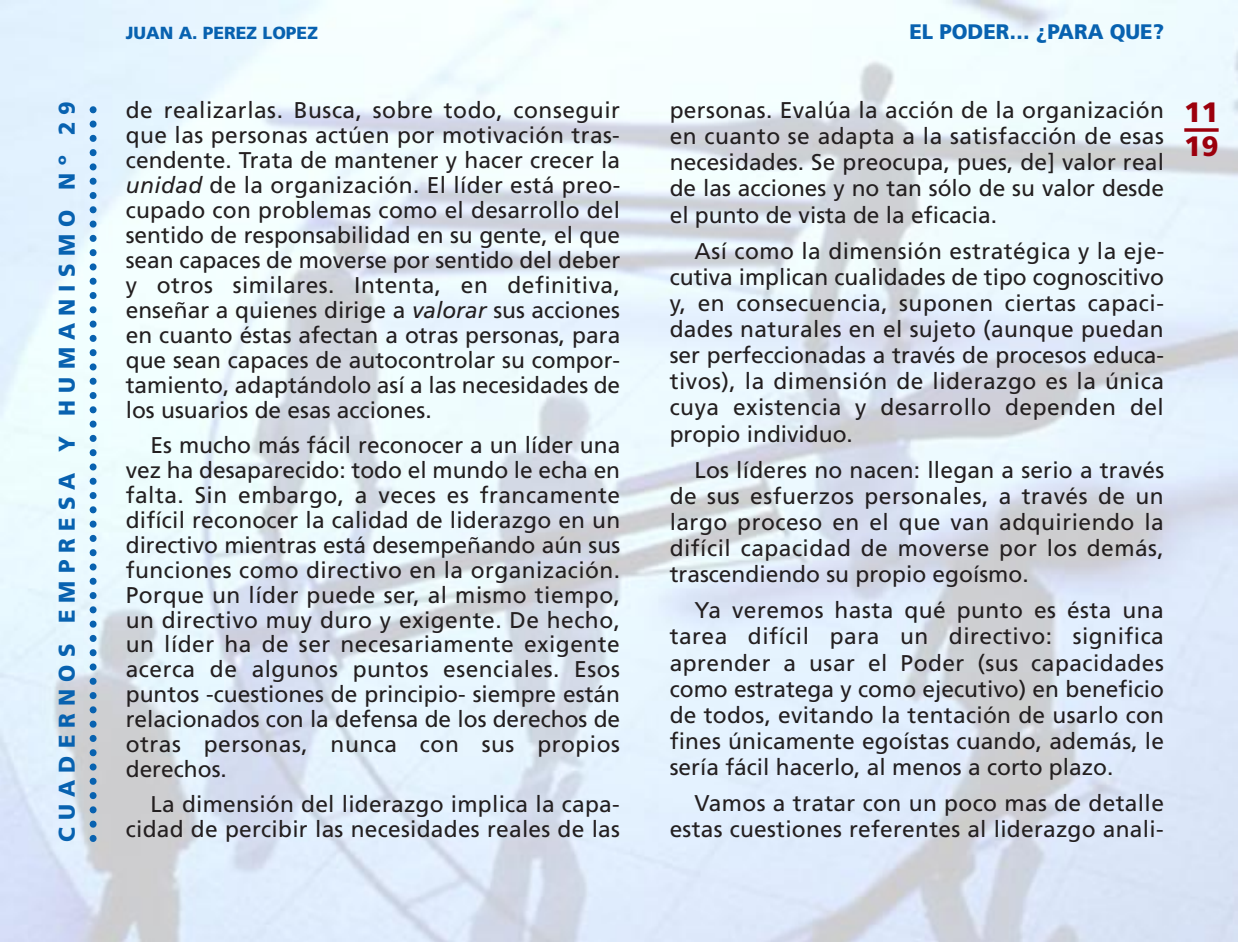
<style>
.page{position:relative;width:1239px;height:942px;background:#fff}
.page>*{position:absolute;margin:0;border:0;box-sizing:border-box;transform-origin:0 0}
.t1{font:900 28px/33.6px "Frutiger";color:#9c000d}
.t2{font:22.75px/25px "Frutiger";letter-spacing:.01em;color:#231f20;text-align:justify}
.t3{font:900 22.75px "Frutiger";letter-spacing:.325em;color:#0862b0}
.t4{font:900 21px "Frutiger";color:#0862b0}
.t5{font:900 17.5px "Frutiger";color:#0862b0}
.s1{font-style:italic}
</style>
<div class="page">
<img style="left:1px;top:0;width:1236px;height:942px">
<svg style="left:1184px;top:128px;width:35px;height:4px"></svg>
<svg style="left:90px;top:101px;width:7px;height:737px;background:#92bbda"></svg>
<p class="t3" style="left:58px;top:842px;width:742px;rotate:-90deg">CUADERNOS EMPRESA Y HUMANISMO Nº 29</p>
<p class="t5" style="left:126px;top:26px;width:194px">JUAN A. PEREZ LOPEZ</p>
<p class="t4" style="left:909px;top:23px;width:256px">EL PODER… ¿PARA QUE?</p>
<p class="t2" style="left:126px;top:99px;width:496px">de realizarlas. Busca, sobre todo, conseguir que las personas actúen por motivación tras&shy;cendente. Trata de mantener y hacer crecer la <span class="s1">unidad</span> de la organización. El líder está preo&shy;cupado con problemas como el desarrollo del sentido de responsabilidad en su gente, el que sean capaces de moverse por sentido del deber y otros similares. Intenta, en definitiva, enseñar a quienes dirige a <span class="s1">valorar</span> sus acciones en cuanto éstas afectan a otras personas, para que sean capaces de autocontrolar su compor&shy;tamiento, adaptándolo así a las necesidades de los usuarios de esas acciones.</p>
<p class="t2" style="left:126px;top:434px;width:496px;text-indent:25px">Es mucho más fácil reconocer a un líder una vez ha desaparecido: todo el mundo le echa en falta. Sin embargo, a veces es francamente difícil reconocer la calidad de liderazgo en un directivo mientras está desempeñando aún sus funciones como directivo en la organización.<br>Porque un líder puede ser, al mismo tiempo, un directivo muy duro y exigente. De hecho, un líder ha de ser necesariamente exigente acerca de algunos puntos esenciales. Esos puntos -cuestiones de principio- siempre están relacionados con la defensa de los derechos de otras personas, nunca con sus propios derechos.</p>
<p class="t2" style="left:126px;top:793px;width:496px;text-align:right">La dimensión del liderazgo implica la capa&shy;cidad de percibir las necesidades reales de las</p>
<p class="t2" style="left:670px;top:99px;width:496px;line-height:26.1px">personas. Evalúa la acción de la organización en cuanto se adapta a la satisfacción de esas necesidades. Se preocupa, pues, de] valor real de las acciones y no tan sólo de su valor desde el punto de vista de la eficacia.</p>
<p class="t2" style="left:670px;top:239px;width:496px;line-height:26.1px;text-indent:25px">Así como la dimensión estratégica y la eje&shy;cutiva implican cualidades de tipo cognoscitivo y, en consecuencia, suponen ciertas capaci&shy;dades naturales en el sujeto (aunque puedan ser perfeccionadas a través de procesos educa&shy;tivos), la dimensión de liderazgo es la única cuya existencia y desarrollo dependen del propio individuo.</p>
<p class="t2" style="left:670px;top:458px;width:496px;line-height:26.1px;text-indent:25px">Los líderes no nacen: llegan a serio a través de sus esfuerzos personales, a través de un largo proceso en el que van adquiriendo la difícil capacidad de moverse por los demás, trascendiendo su propio egoísmo.</p>
<p class="t2" style="left:670px;top:599px;width:496px;line-height:26.1px;text-indent:25px">Ya veremos hasta qué punto es ésta una tarea difícil para un directivo: significa aprender a usar el Poder (sus capacidades como estratega y como ejecutivo) en beneficio de todos, evitando la tentación de usarlo con fines únicamente egoístas cuando, además, le sería fácil hacerlo, al menos a corto plazo.</p>
<p class="t2" style="left:670px;top:792px;width:496px;line-height:26.1px;text-align:right">Vamos a tratar con un poco mas de detalle estas cuestiones referentes al liderazgo anali-</p>
<p class="t1" style="left:1184px;top:98px;width:36px">11<br>19</p>
</div>
